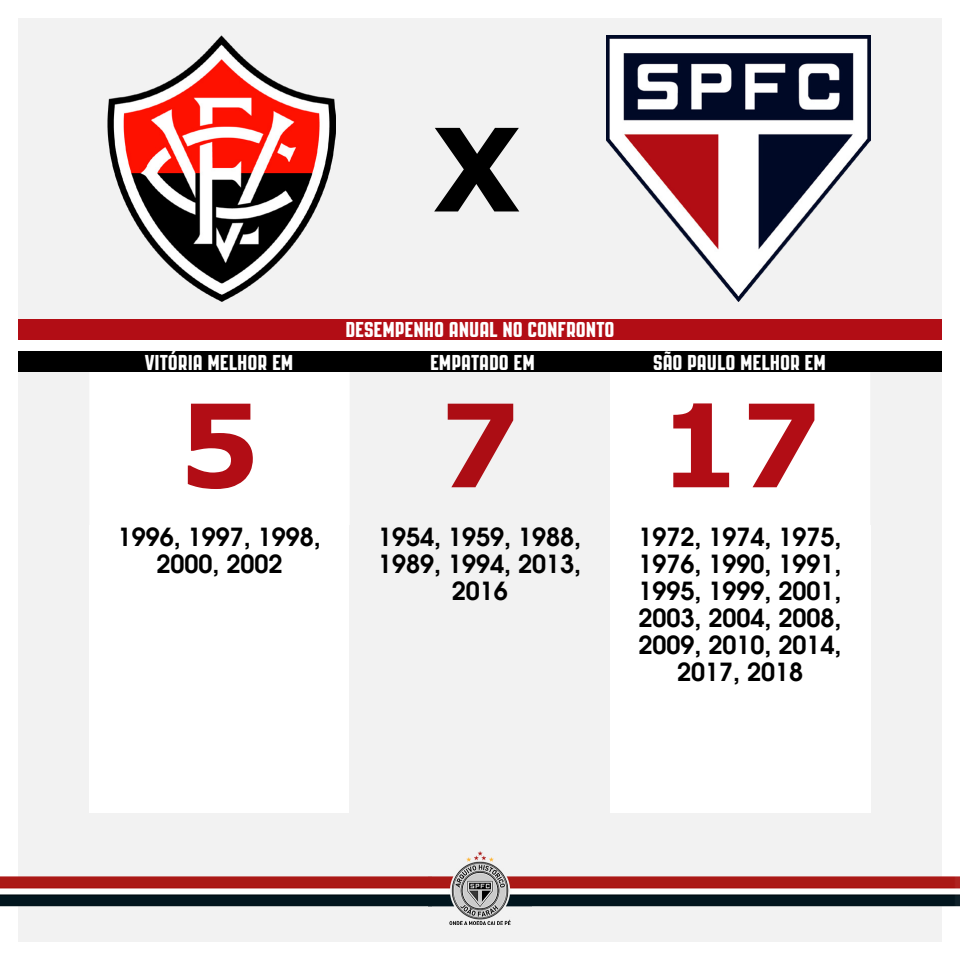
<style>
.page{position:relative;width:960px;height:960px;background:#fff}
.page>*{position:absolute;margin:0;border:0;box-sizing:border-box;transform-origin:0 0}
.t1{font:700 115px "Verdana";color:#b20d15}
.t2{font:700 115px "Verdana";color:#000}
.t3{font:600 25px/27px "Avant Garde";color:#000;text-align:center}
.t4{font:21.5px "PAG Revolucion";color:#fff}
.s1{color:#ac0d14}
</style>
<div class="page">
<div style="left:18px;top:18px;width:924px;height:322px;background:#f2f2f2"></div>
<div style="left:18px;top:372px;width:924px;height:570px;background:#f2f2f2"></div>
<img style="left:0;top:852px;width:960px;height:72px">
<div style="left:90px;top:372px;width:259px;height:153px;background:#fff"></div>
<div style="left:610px;top:372px;width:260px;height:153px;background:#fff"></div>
<div style="left:18px;top:351px;width:924px;height:21px;background:#000"></div>
<div style="left:18px;top:320px;width:924px;height:20px;background:#b20d15"></div>
<div style="left:89px;top:525px;width:782px;height:288px;background:#fff"></div>
<div style="left:350px;top:525px;width:260px;height:287px;background:#f2f2f2"></div>
<img style="left:607px;top:36px;width:264px;height:266px">
<img style="left:107px;top:36px;width:228px;height:266px">
<h1 class="t2" style="left:433px;top:88px;width:89px">X</h1>
<p class="t4" style="left:345px;top:318px;width:271px">DESEMPENHO ANUAL NO CONFRONTO</p>
<p class="t4" style="left:145px;top:351px;width:150px">VITÓRIA MELHOR EM</p>
<p class="t4" style="left:430px;top:351px;width:106px">EMPATADO EM</p>
<p class="t4" style="left:653px;top:351px;width:174px">SÃO PAULO MELHOR EM</p>
<h1 class="t1" style="left:179px;top:364px;width:83px">5</h1>
<h1 class="t1" style="left:439px;top:364px;width:384px"><span class="s1">7</span> 17</h1>
<p class="t3" style="left:118px;top:523px;width:204px">1996, 1997, 1998,<br>2000, 2002</p>
<p class="t3" style="left:378px;top:523px;width:204px">1954, 1959, 1988,<br>1989, 1994, 2013,<br>2016</p>
<p class="t3" style="left:639px;top:523px;width:204px">1972, 1974, 1975,<br>1976, 1990, 1991,<br>1995, 1999, 2001,<br>2003, 2004, 2008,<br>2009, 2010, 2014,<br>2017, 2018</p>
</div>
